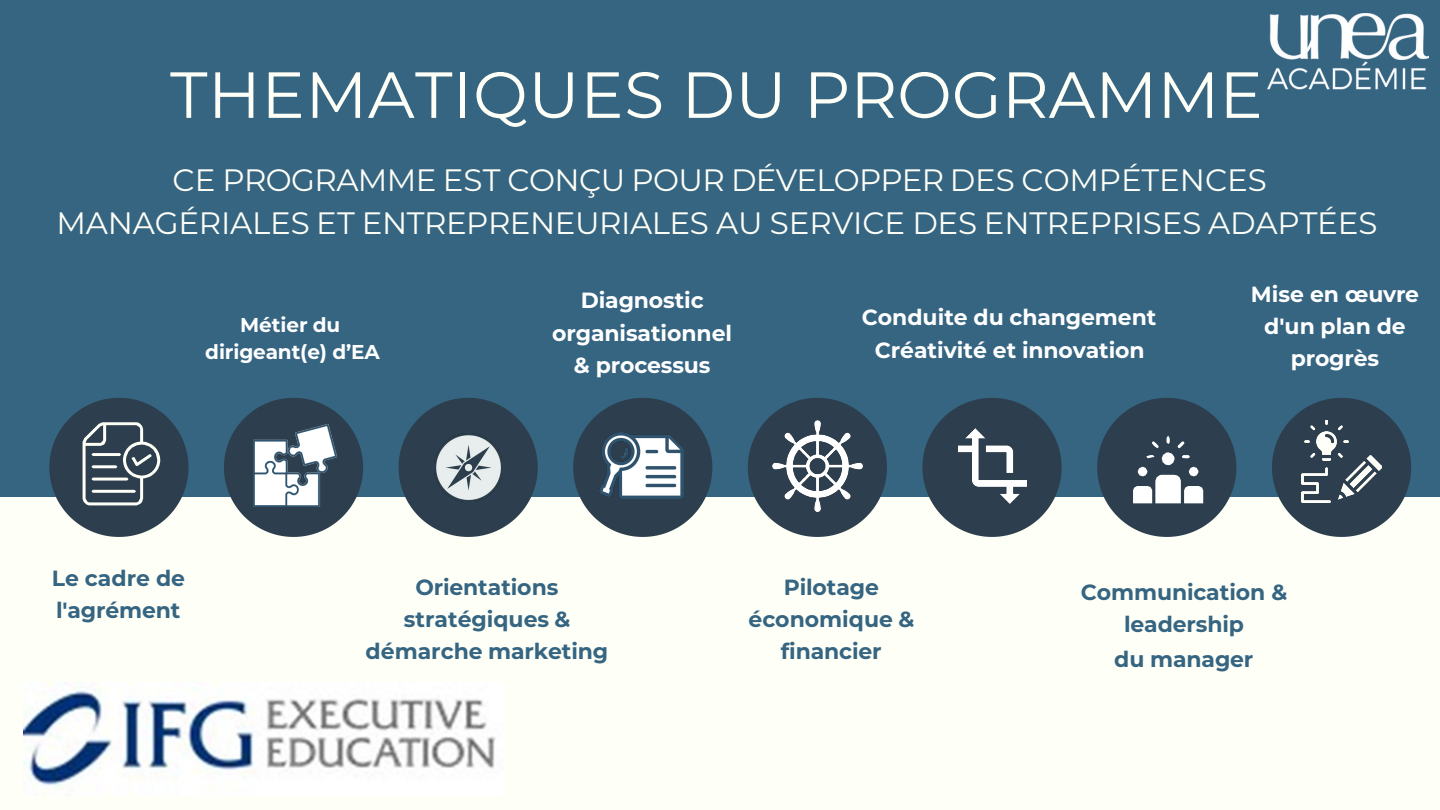
<style>
.page{position:relative;width:1440px;height:810px;background:#fefff7}
.page>*{position:absolute;margin:0;border:0;box-sizing:border-box;transform-origin:0 0}
.t1{font:65px "Montserrat";letter-spacing:.005em;color:#fefff7}
.t2{font:31px/42.8px "Montserrat";letter-spacing:-.01em;color:#fefff7;text-align:center}
.t3{font:700 22px/32.2px "Montserrat";letter-spacing:-.005em;color:#366582;text-align:center}
.t4{font:700 22px/32.2px "Montserrat";letter-spacing:-.005em;color:#fff;text-align:center}
.t5{font:700 20px/27.8px "Montserrat";letter-spacing:-.005em;color:#fff;text-align:center}
</style>
<div class="page">
<div style="left:0;top:0;width:1440px;height:496px;background:#366582"></div>
<svg style="left:224px;top:398px;width:139px;height:139px"></svg>
<svg style="left:399px;top:398px;width:139px;height:139px"></svg>
<svg style="left:573px;top:398px;width:139px;height:139px"></svg>
<svg style="left:748px;top:398px;width:139px;height:139px"></svg>
<svg style="left:922px;top:398px;width:140px;height:139px"></svg>
<svg style="left:1272px;top:398px;width:139px;height:139px"></svg>
<img style="left:434px;top:433px;width:68px;height:68px">
<img style="left:600px;top:433px;width:84px;height:66px">
<img style="left:771px;top:419px;width:93px;height:93px">
<img style="left:958px;top:429px;width:68px;height:75px">
<svg style="left:1097px;top:398px;width:139px;height:139px"></svg>
<img style="left:1302px;top:420px;width:79px;height:83px">
<svg style="left:49px;top:398px;width:140px;height:139px"></svg>
<img style="left:254px;top:425px;width:82px;height:82px">
<img style="left:1268px;top:13px;width:161px;height:77px">
<img style="left:24px;top:682px;width:472px;height:106px">
<h2 class="t1" style="left:170px;top:50px;width:1094px">THEMATIQUES DU PROGRAMME</h2>
<p class="t2" style="left:57px;top:158px;width:1323px">CE PROGRAMME EST CONÇU POUR DÉVELOPPER DES COMPÉTENCES<br>MANAGÉRIALES ET ENTREPRENEURIALES AU SERVICE DES ENTREPRISES ADAPTÉES</p>
<p class="t5" style="left:205px;top:310px;width:176px">Métier du dirigeant(e) d’EA</p>
<p class="t4" style="left:552px;top:283px;width:181px">Diagnostic organisationnel &amp; processus</p>
<p class="t4" style="left:862px;top:300px;width:296px">Conduite du changement<br>Créativité et innovation</p>
<p class="t4" style="left:1251px;top:277px;width:170px">Mise en œuvre d'un plan de progrès</p>
<p class="t3" style="left:52px;top:561px;width:135px;text-align:left">Le cadre de l'agrément</p>
<p class="t3" style="left:366px;top:570px;width:244px">Orientations stratégiques &amp; démarche marketing</p>
<p class="t3" style="left:749px;top:570px;width:167px">Pilotage économique &amp; financier</p>
<p class="t3" style="left:1081px;top:575px;width:208px">Communication &amp; leadership</p>
<p class="t3" style="left:1114px;top:642px;width:141px">du manager</p>
</div>
